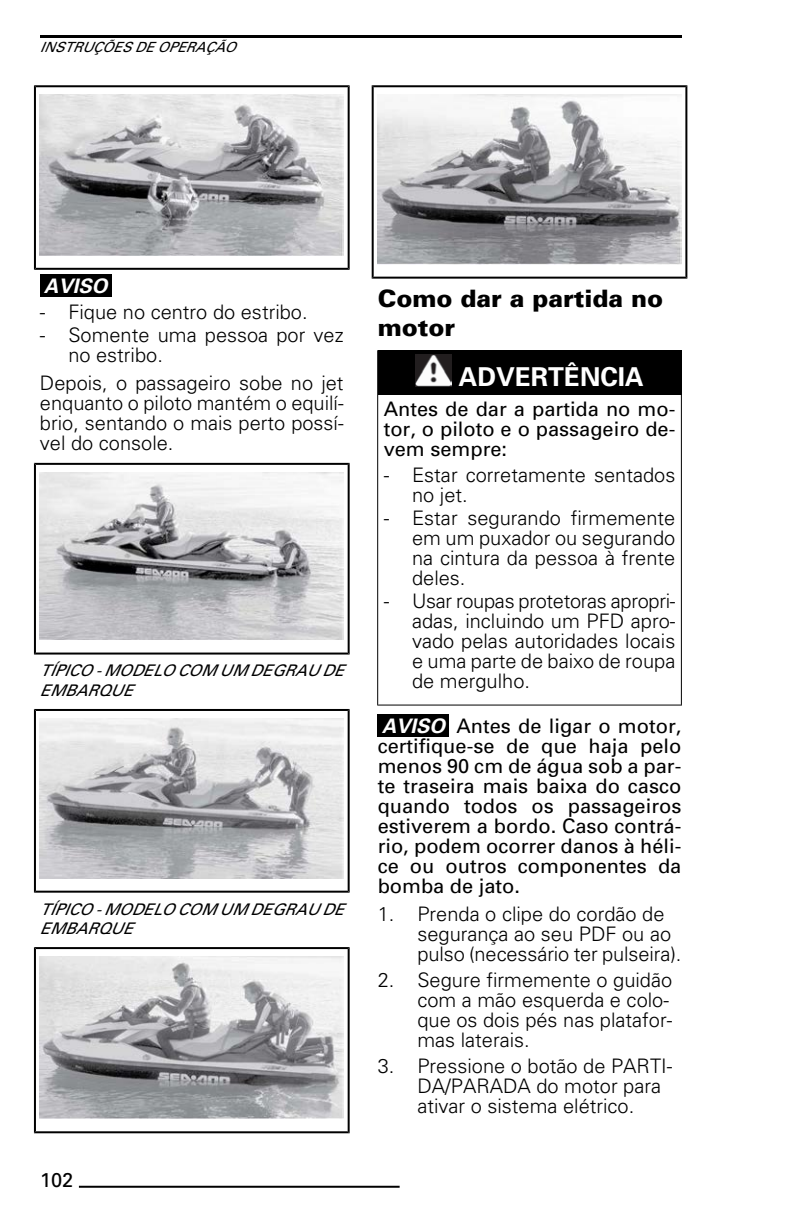
<style>
.page{position:relative;width:793px;height:1225px;background:#fff}
.page>*{position:absolute;margin:0;border:0;box-sizing:border-box;transform-origin:0 0}
.t1{font:700 26px "Univers";color:#fff}
.t2{font:900 24px/28.8px "Univers";color:#000}
.t3{font:300 20px/20px "Univers";color:#000}
.t4{font:20px/20px "Univers";color:#000;text-align:justify}
.t5{font:italic 700 20px "Univers";color:#fff}
.t6{font:italic 16px/19.2px "Univers";color:#000}
.t7{font:italic 14px "Univers";color:#000}
.s1{font-weight:700;font-style:italic;color:#fff}
</style>
<div class="page">
<svg style="left:34px;top:85px;width:315px;height:185px"></svg>
<img style="left:40px;top:95px;width:303px;height:160px">
<div style="left:40px;top:275px;width:71px;height:22px;background:#000"></div>
<svg style="left:34px;top:463px;width:315px;height:191px"></svg>
<img style="left:40px;top:472px;width:303px;height:168px">
<svg style="left:34px;top:709px;width:315px;height:183px"></svg>
<img style="left:40px;top:718px;width:303px;height:160px">
<svg style="left:34px;top:947px;width:315px;height:186px"></svg>
<img style="left:40px;top:956px;width:303px;height:163px">
<svg style="left:371px;top:85px;width:316px;height:194px"></svg>
<img style="left:377px;top:95px;width:303px;height:169px">
<svg style="left:377px;top:350px;width:304px;height:355px"></svg>
<img style="left:415px;top:354px;width:36px;height:32px">
<div style="left:377px;top:714px;width:72px;height:22px;background:#000"></div>
<hr style="left:79px;top:1185px;width:320px;height:2px;background:#000">
<hr style="left:40px;top:36px;width:641px;height:2px;background:#000">
<p class="t7" style="left:40px;top:42px;width:197px">INSTRUÇÕES DE OPERAÇÃO</p>
<p class="t5" style="left:44px;top:279px;width:69px">AVISO</p>
<p class="t3" style="left:40px;top:304px;width:269px">- Fique no centro do estribo.</p>
<p class="t3" style="left:68px;top:327px;width:276px;text-indent:-28px">- Somente uma pessoa por vez no estribo.</p>
<p class="t3" style="left:40px;top:375px;width:305px;text-align:justify">Depois, o passageiro sobe no jet enquanto o piloto mantém o equilí&shy;brio, sentando o mais perto possí&shy;vel do console.</p>
<p class="t6" style="left:40px;top:662px;width:305px">TÍPICO -MODELO COM UM DEGRAU DE<br>EMBARQUE</p>
<p class="t6" style="left:40px;top:900px;width:305px">TÍPICO -MODELO COM UM DEGRAU DE<br>EMBARQUE</p>
<p class="t4" style="left:40px;top:1171px;width:35px">102</p>
<p class="t2" style="left:377px;top:287px;width:287px">Como dar a partida no motor</p>
<h1 class="t1" style="left:458px;top:367px;width:186px">ADVERTÊNCIA</h1>
<p class="t4" style="left:383px;top:401px;width:293px">Antes de dar a partida no mo&shy;tor, o piloto e o passageiro de&shy;vem sempre:</p>
<p class="t3" style="left:412px;top:467px;width:264px;text-indent:-28px">- Estar corretamente sentados no jet.</p>
<p class="t3" style="left:412px;top:510px;width:264px;text-align:justify;text-indent:-28px">- Estar segurando firmemente em um puxador ou segurando na cintura da pessoa à frente deles.</p>
<p class="t3" style="left:412px;top:593px;width:265px;text-align:justify;text-indent:-28px">- Usar roupas protetoras apropri&shy;adas, incluindo um PFD apro&shy;vado pelas autoridades locais e uma parte de baixo de roupa de mergulho.</p>
<p class="t4" style="left:377px;top:717px;width:305px"><span class="s1">AVISO</span> Antes de ligar o motor, certifique-se de que haja pelo menos 90 cm de água sob a par&shy;te traseira mais baixa do casco quando todos os passageiros estiverem a bordo. Caso contrá&shy;rio, podem ocorrer danos à héli&shy;ce ou outros componentes da bomba de jato.</p>
<p class="t3" style="left:417px;top:905px;width:265px;text-indent:-40px">1. Prenda o clipe do cordão de segurança ao seu PDF ou ao pulso (necessário ter pulseira).</p>
<p class="t3" style="left:417px;top:971px;width:256px;text-indent:-40px">2. Segure firmemente o guidão com a mão esquerda e colo&shy;que os dois pés nas platafor&shy;mas laterais.</p>
<p class="t3" style="left:417px;top:1057px;width:256px;text-indent:-40px">3. Pressione o botão de PARTI-<br>DA/PARADA do motor para ativar o sistema elétrico.</p>
</div>
